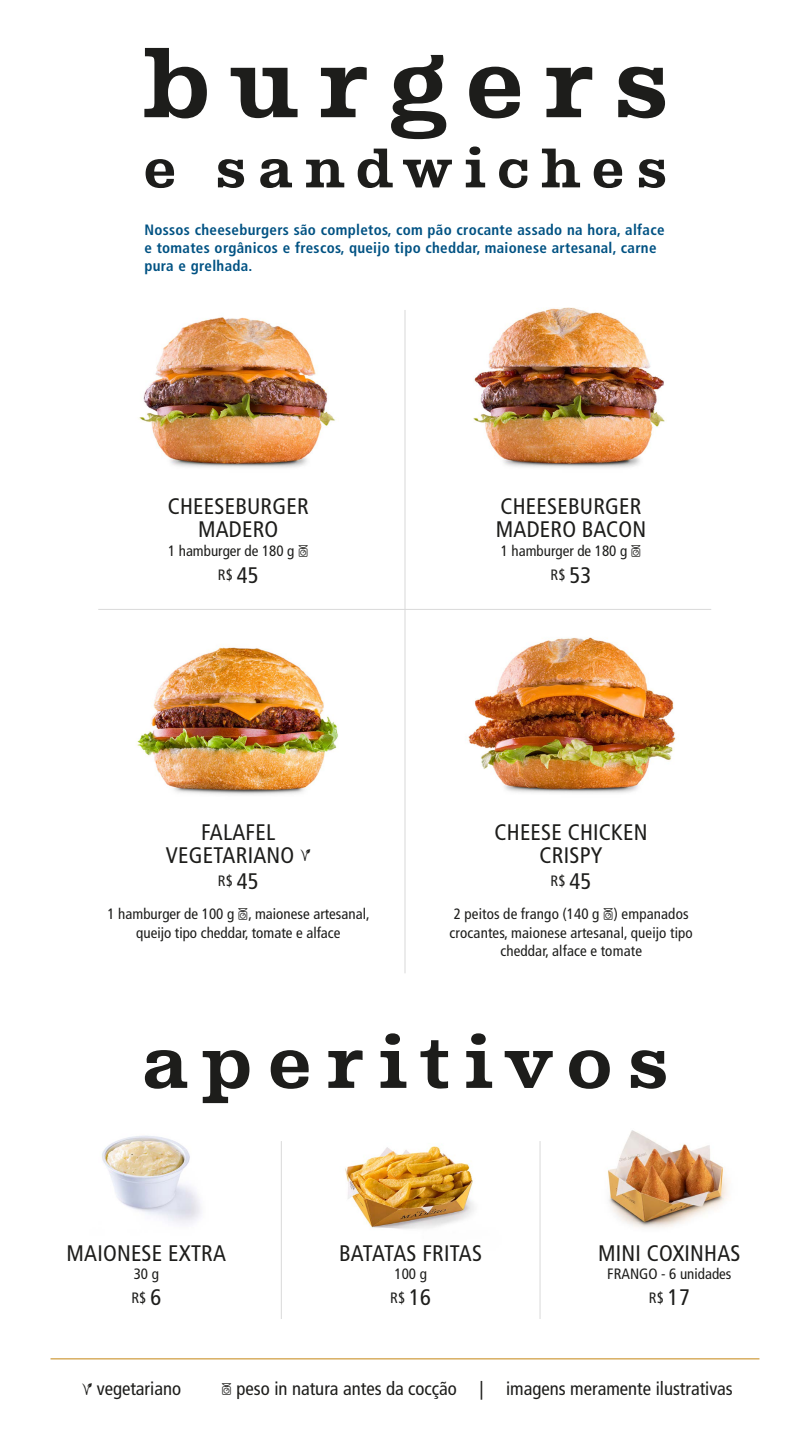
<style>
.page{position:relative;width:810px;height:1440px;background:#fff}
.page>*{position:absolute;margin:0;border:0;box-sizing:border-box;transform-origin:0 0}
.t1{font:700 104.48px "Albiona";letter-spacing:.19em;color:#1d1d1b}
.t2{font:700 78px "Albiona";letter-spacing:.19em;color:#1d1d1b}
.t3{font:700 58.5px "Albiona";letter-spacing:.185em;color:#1d1d1b}
.t4{font:condensed 22.5px/22.5px "Frutiger LT Std";letter-spacing:.01em;color:#1d1d1b;text-align:center}
.t5{font:condensed 22.5px "Frutiger LT Std";letter-spacing:-.01em;color:#1d1d1b}
.t6{font:condensed 18.75px "Frutiger LT Std";color:#1d1d1b}
.t7{font:condensed 15px/23.8px "Frutiger LT Std";color:#1d1d1b;text-align:center}
.t8{font:700 condensed 15px/18px "Frutiger LT Std";letter-spacing:.02em;color:#005283}
.s1{font-family:"Icon Cardapio";font-stretch:normal;font-size:16.5px}
.s2{font-size:22.5px}
</style>
<div class="page">
<img style="left:473px;top:307px;width:192px;height:161px">
<img style="left:468px;top:637px;width:208px;height:157px">
<img style="left:139px;top:317px;width:197px;height:151px">
<img style="left:137px;top:647px;width:202px;height:148px">
<img style="left:345px;top:1146px;width:129px;height:83px">
<img style="left:608px;top:1130px;width:120px;height:98px">
<img style="left:102px;top:1135px;width:99px;height:89px">
<hr style="left:51px;top:1358px;width:708px;height:2px;background:#d8ae61">
<hr style="left:405px;top:310px;width:1px;height:663px;background:#d9d9d9">
<hr style="left:281px;top:1141px;width:1px;height:178px;background:#d9d9d9">
<hr style="left:540px;top:1141px;width:1px;height:178px;background:#d9d9d9">
<hr style="left:98px;top:609px;width:613px;height:1px;background:#d9d9d9">
<h1 class="t1" style="left:142px;top:23px;width:528px">burgers</h1>
<h3 class="t3" style="left:143px;top:134px;width:526px">e sandwiches</h3>
<p class="t8" style="left:144px;top:221px;width:522px">Nossos cheeseburgers são completos, com pão crocante assado na hora, alface e tomates orgânicos e frescos, queijo tipo cheddar, maionese artesanal, carne pura e grelhada.</p>
<h3 class="t4" style="left:168px;top:495px;width:143px">CHEESEBURGER<br>MADERO</h3>
<p class="t7" style="left:168px;top:538px;width:142px;line-height:24.6px">1 hamburger de 180 g <span class="s1">p<br></span>R$ <span class="s2">45</span></p>
<h3 class="t4" style="left:166px;top:821px;width:146px">FALAFEL<br>VEGETARIANO <span class="s1">v</span></h3>
<p class="t7" style="left:218px;top:869px;width:42px">R$ <span class="s2">45</span></p>
<h3 class="t4" style="left:496px;top:495px;width:152px;text-align:left">CHEESEBURGER<br>MADERO BACON</h3>
<p class="t7" style="left:501px;top:538px;width:142px;line-height:24.6px">1 hamburger de 180 g <span class="s1">p<br></span>R$ <span class="s2">53</span></p>
<h3 class="t4" style="left:495px;top:821px;width:154px">CHEESE CHICKEN<br>CRISPY</h3>
<p class="t7" style="left:551px;top:869px;width:42px">R$ <span class="s2">45</span></p>
<p class="t7" style="left:107px;top:904px;width:264px;line-height:18.8px">1 hamburger de 100 g <span class="s1">p</span>, maionese artesanal, queijo tipo cheddar, tomate e alface</p>
<p class="t7" style="left:450px;top:905px;width:245px;line-height:18.5px">2 peitos de frango (140 g <span class="s1">p</span>) empanados crocantes, maionese artesanal, queijo tipo cheddar, alface e tomate</p>
<h2 class="t2" style="left:142px;top:1017px;width:528px">aperitivos</h2>
<h3 class="t4" style="left:66px;top:1242px;width:161px">MAIONESE EXTRA</h3>
<p class="t7" style="left:131px;top:1262px;width:31px;text-align:left">30 g<br>R$ <span class="s2">6</span></p>
<h3 class="t5" style="left:339px;top:1240px;width:144px">BATATAS FRITAS</h3>
<p class="t7" style="left:390px;top:1262px;width:42px;text-align:left">100 g<br>R$ <span class="s2">16</span></p>
<h3 class="t4" style="left:598px;top:1242px;width:144px">MINI COXINHAS</h3>
<p class="t7" style="left:607px;top:1262px;width:126px">FRANGO - 6 unidades<br>R$ <span class="s2">17</span></p>
<p class="t6" style="left:82px;top:1378px;width:101px"><span class="s1">v</span> vegetariano</p>
<p class="t6" style="left:222px;top:1378px;width:513px"><span class="s1">p</span> peso in natura antes da cocção | imagens meramente ilustrativas</p>
</div>
